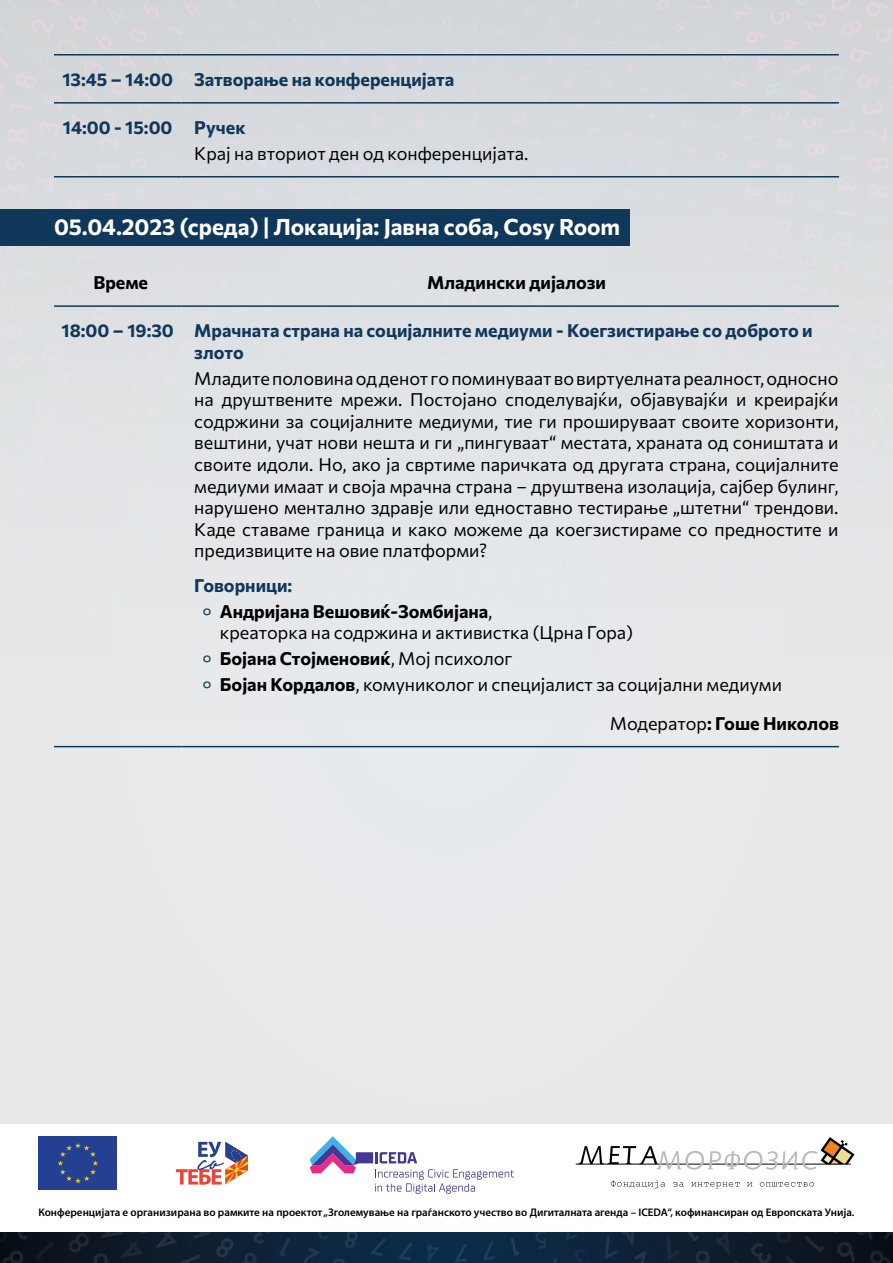
<style>
.page{position:relative;width:893px;height:1263px;background:#e8eaeb}
.page>*{position:absolute;margin:0;border:0;box-sizing:border-box;transform-origin:0 0}
.t1{font:700 22.5px "Commissioner";color:#fff}
.t2{font:18px/21.6px "Commissioner";color:#000;text-align:justify}
.t3{font:700 18px/21.6px "Commissioner";color:#10385a}
.t4{font:700 18px/25.8px "Commissioner";color:#000}
.t5{font:600 11.1px "Myriad Pro";color:#000}
.s1{color:#10385a}
.s2{font-weight:400;color:#10385a}
.s3{font-weight:400}
.s4{font-weight:700}
</style>
<div class="page">
<img style="left:0;top:0;width:893px;height:748px">
<svg style="left:0;top:1231px;width:893px;height:32px"></svg>
<div style="left:0;top:1124px;width:893px;height:107px;background:#fff"></div>
<svg style="left:310px;top:1136px;width:204px;height:58px"></svg>
<div style="left:38px;top:1136px;width:79px;height:54px;background:#234093"></div>
<svg style="left:57px;top:1143px;width:41px;height:40px"></svg>
<svg style="left:176px;top:1141px;width:72px;height:44px"></svg>
<hr style="left:576px;top:1164px;width:275px;height:1px;background:#000">
<svg style="left:578px;top:1137px;width:276px;height:33px"></svg>
<svg style="left:611px;top:1180px;width:54px;height:8px"></svg>
<svg style="left:673px;top:1182px;width:11px;height:4px"></svg>
<svg style="left:691px;top:1182px;width:48px;height:6px"></svg>
<svg style="left:747px;top:1182px;width:5px;height:4px"></svg>
<svg style="left:760px;top:1182px;width:54px;height:4px"></svg>
<div style="left:0;top:209px;width:629px;height:37px;background:#10385a"></div>
<hr style="left:54px;top:54px;width:128px;height:2px;background:#10385a">
<hr style="left:182px;top:54px;width:657px;height:2px;background:#10385a">
<hr style="left:54px;top:102px;width:128px;height:2px;background:#10385a">
<hr style="left:182px;top:102px;width:657px;height:2px;background:#10385a">
<hr style="left:54px;top:176px;width:128px;height:1px;background:#10385a">
<hr style="left:182px;top:176px;width:657px;height:1px;background:#10385a">
<hr style="left:54px;top:305px;width:128px;height:2px;background:#10385a">
<hr style="left:182px;top:305px;width:657px;height:2px;background:#10385a">
<hr style="left:54px;top:746px;width:128px;height:1px;background:#10385a">
<hr style="left:182px;top:746px;width:657px;height:1px;background:#10385a">
<p class="t3" style="left:62px;top:67px;width:393px">13:45 – 14:00 Затворање на конференцијата</p>
<p class="t3" style="left:63px;top:115px;width:184px">14:00 - 15:00 Ручек</p>
<p class="t2" style="left:194px;top:141px;width:336px">Крај на вториот ден од конференцијата.</p>
<p class="t1" style="left:54px;top:209px;width:568px">05.04.2023 (среда) | Локација: Јавна соба, Cosy Room</p>
<p class="t4" style="left:93px;top:268px;width:56px">Време</p>
<p class="t4" style="left:427px;top:268px;width:180px">Младински дијалози</p>
<p class="t3" style="left:194px;top:319px;width:620px;text-indent:-133px">18:00 – 19:30 Мрачната страна на социјалните медиуми - Коегзистирање со доброто и злото</p>
<p class="t2" style="left:194px;top:366px;width:646px">Младите половина од денот го поминуваат во виртуелната реалност, односно на друштвените мрежи. Постојано споделувајќи, објавувајќи и креирајќи содржини за социјалните медиуми, тие ги прошируваат своите хоризонти, вештини, учат нови нешта и ги „пингуваат“ местата, храната од соништата и своите идоли. Но, ако ја свртиме паричката од другата страна, социјалните медиуми имаат и своја мрачна страна – друштвена изолација, сајбер булинг, нарушено ментално здравје или едноставно тестирање „штетни“ трендови.<br>Каде ставаме граница и како можеме да коегзистираме со предностите и предизвиците на овие платформи?</p>
<p class="t4" style="left:203px;top:571px;width:291px;text-indent:-9px"><span class="s1">Говорници:<br></span><span class="s2">°</span> Андријана Вешовиќ-Зомбијана<span class="s3">,</span></p>
<p class="t2" style="left:203px;top:619px;width:581px;line-height:25.8px;text-align:left;text-indent:17px">креаторка на содржина и активистка (Црна Гора)<br><span class="s1">°</span> <span class="s4">Бојана Стојменовиќ</span>, Мој психолог<br><span class="s1">°</span> <span class="s4">Бојан Кордалов</span>, комуниколог и специјалист за социјални медиуми</p>
<p class="t4" style="left:610px;top:709px;width:231px"><span class="s3">Модератор</span>: Гоше Николов</p>
<p class="t5" style="left:38px;top:1205px;width:818px">Конференцијата е организирана во рамките на проектот „Зголемување на граѓанското учество во Дигиталната агенда – ICEDA“, кофинансиран од Европската Унија.</p>
</div>
